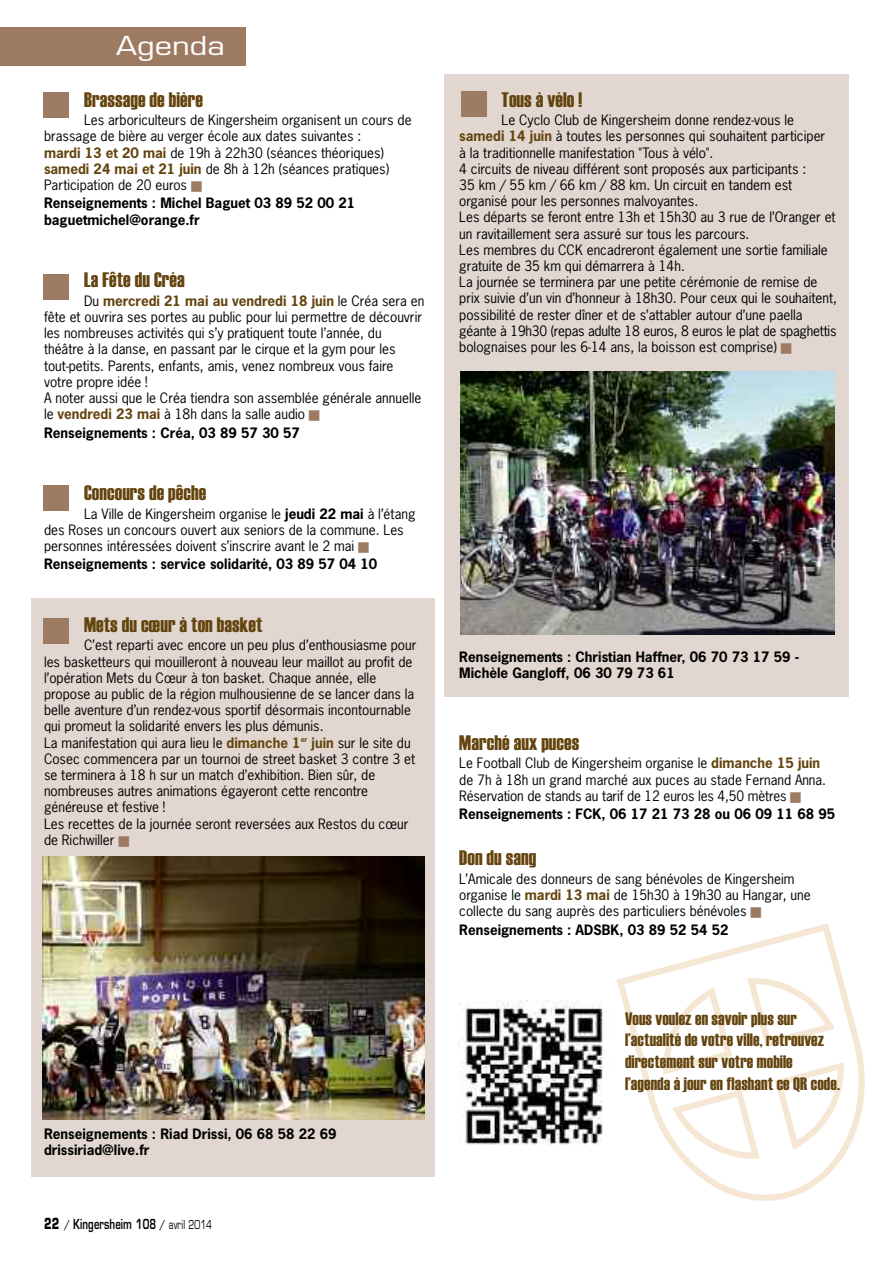
<style>
.page{position:relative;width:893px;height:1263px;background:#fff}
.page>*{position:absolute;margin:0;border:0;box-sizing:border-box;transform-origin:0 0}
.t1{font:25.5px "Eurostile";color:#fff;scale:1.2 1}
.t2{font:21px "Haettenschweiler";letter-spacing:.01em;color:#64440e}
.t3{font:18px/21.6px "Haettenschweiler";letter-spacing:.01em;color:#64440e}
.t4{font:13.5px/16.2px "News Gothic";color:#000}
.t5{font:700 13.5px/16.2px "News Gothic";color:#000}
.t6{font:600 13.5px "Eurostile";letter-spacing:.015em;color:#000;scale:.7 1}
.s1{font-weight:700;color:#64440e}
.s2{color:#9d7b63}
.s3{font-weight:700}
.s4{font-weight:700;font-size:15px}
.s5{font-weight:400;font-size:12px}
</style>
<div class="page">
<div style="left:444px;top:74px;width:405px;height:622px;background:#e1d7d0"></div>
<div style="left:31px;top:598px;width:404px;height:579px;background:#e1d7d0"></div>
<div style="left:0;top:27px;width:245px;height:38px;background:#9d7b63"></div>
<svg style="left:617px;top:923px;width:246px;height:278px"></svg>
<svg style="left:770px;top:1058px;width:95px;height:96px"></svg>
<svg style="left:668px;top:1084px;width:96px;height:98px"></svg>
<svg style="left:743px;top:955px;width:96px;height:97px"></svg>
<svg style="left:640px;top:982px;width:97px;height:96px"></svg>
<div style="left:44px;top:92px;width:25px;height:26px;background:#9d7b63"></div>
<div style="left:44px;top:274px;width:25px;height:25px;background:#9d7b63"></div>
<div style="left:43px;top:485px;width:26px;height:26px;background:#9d7b63"></div>
<div style="left:44px;top:618px;width:25px;height:25px;background:#9d7b63"></div>
<div style="left:461px;top:92px;width:26px;height:25px;background:#9d7b63"></div>
<img style="left:43px;top:857px;width:381px;height:263px">
<img style="left:459px;top:1001px;width:160px;height:153px">
<img style="left:460px;top:371px;width:375px;height:264px">
<h1 class="t1" style="left:116px;top:36px;width:92px">Agenda</h1>
<h2 class="t2" style="left:84px;top:87px;width:120px">Brassage de bière</h2>
<p class="t4" style="left:44px;top:112px;width:369px;text-indent:40px">Les arboriculteurs de Kingersheim organisent un cours de brassage de bière au verger école aux dates suivantes :<br><span class="s1">mardi 13 et 20 mai</span> de 19h à 22h30 (séances théoriques) <span class="s1">samedi 24 mai et 21 juin</span> de 8h à 12h (séances pratiques)<br>Participation de 20 euros <span class="s2">■</span></p>
<p class="t5" style="left:44px;top:196px;width:313px">Renseignements : Michel Baguet 03 89 52 00 21 baguetmichel@orange.fr</p>
<h2 class="t2" style="left:84px;top:268px;width:102px">La Fête du Créa</h2>
<p class="t4" style="left:44px;top:293px;width:382px;text-indent:40px">Du <span class="s1">mercredi 21 mai au vendredi 18 juin</span> le Créa sera en fête et ouvrira ses portes au public pour lui permettre de découvrir les nombreuses activités qui s’y pratiquent toute l’année, du théâtre à la danse, en passant par le cirque et la gym pour les tout-petits. Parents, enfants, amis, venez nombreux vous faire votre propre idée !<br>A noter aussi que le Créa tiendra son assemblée générale annuelle le <span class="s1">vendredi 23 mai</span> à 18h dans la salle audio <span class="s2">■</span></p>
<p class="t5" style="left:44px;top:425px;width:257px">Renseignements : Créa, 03 89 57 30 57</p>
<h2 class="t2" style="left:84px;top:480px;width:124px">Concours de pêche</h2>
<p class="t4" style="left:44px;top:506px;width:373px;text-indent:40px">La Ville de Kingersheim organise le <span class="s3">jeudi 22 mai</span> à l’étang des Roses un concours ouvert aux seniors de la commune. Les personnes intéressées doivent s’inscrire avant le 2 mai <span class="s2">■</span></p>
<p class="t5" style="left:44px;top:557px;width:335px">Renseignements : service solidarité, 03 89 57 04 10</p>
<h2 class="t2" style="left:84px;top:612px;width:180px">Mets du cœur à ton basket</h2>
<p class="t4" style="left:44px;top:638px;width:374px;text-indent:40px">C’est reparti avec encore un peu plus d’enthousiasme pour les basketteurs qui mouilleront à nouveau leur maillot au profit de l’opération Mets du Cœur à ton basket. Chaque année, elle propose au public de la région mulhousienne de se lancer dans la belle aventure d’un rendez-vous sportif désormais incontournable qui promeut la solidarité envers les plus démunis.<br>La manifestation qui aura lieu le <span class="s1">dimanche 1</span><sup>er</sup> <span class="s1">juin</span> sur le site du Cosec commencera par un tournoi de street basket 3 contre 3 et se terminera à 18 h sur un match d’exhibition. Bien sûr, de nombreuses autres animations égayeront cette rencontre généreuse et festive !<br>Les recettes de la journée seront reversées aux Restos du cœur de Richwiller <span class="s2">■</span></p>
<p class="t5" style="left:44px;top:1126px;width:294px">Renseignements : Riad Drissi, 06 68 58 22 69 drissiriad@live.fr</p>
<p class="t6" style="left:44px;top:1219px;width:242px"><span class="s4">22</span> <span class="s5">/</span> Kingersheim 108 <span class="s5">/ avril 2014</span></p>
<h2 class="t2" style="left:502px;top:87px;width:82px">Tous à vélo !</h2>
<p class="t4" style="left:459px;top:112px;width:379px;text-indent:42px">Le Cyclo Club de Kingersheim donne rendez-vous le <span class="s1">samedi 14 juin</span> à toutes les personnes qui souhaitent participer<br>à la traditionnelle manifestation "Tous à vélo".<br>4 circuits de niveau différent sont proposés aux participants :<br>35 km / 55 km / 66 km / 88 km. Un circuit en tandem est organisé pour les personnes malvoyantes.<br>Les départs se feront entre 13h et 15h30 au 3 rue de l’Oranger et un ravitaillement sera assuré sur tous les parcours.<br>Les membres du CCK encadreront également une sortie familiale gratuite de 35 km qui démarrera à 14h.<br>La journée se terminera par une petite cérémonie de remise de prix suivie d’un vin d’honneur à 18h30. Pour ceux qui le souhaitent, possibilité de rester dîner et de s’attabler autour d’une paella géante à 19h30 (repas adulte 18 euros, 8 euros le plat de spaghettis bolognaises pour les 6-14 ans, la boisson est comprise) <span class="s2">■</span></p>
<p class="t5" style="left:459px;top:649px;width:342px">Renseignements : Christian Haffner, 06 70 73 17 59 -<br>Michèle Gangloff, 06 30 79 73 61</p>
<h2 class="t2" style="left:459px;top:730px;width:122px">Marché aux puces</h2>
<p class="t4" style="left:459px;top:755px;width:368px">Le Football Club de Kingersheim organise le <span class="s1">dimanche 15 juin </span>de 7h à 18h un grand marché aux puces au stade Fernand Anna.<br>Réservation de stands au tarif de 12 euros les 4,50 mètres <span class="s2">■</span></p>
<p class="t5" style="left:459px;top:806px;width:377px">Renseignements : FCK, 06 17 21 73 28 ou 06 09 11 68 95</p>
<h2 class="t2" style="left:459px;top:846px;width:78px">Don du sang</h2>
<p class="t4" style="left:459px;top:871px;width:353px">L’Amicale des donneurs de sang bénévoles de Kingersheim organise le <span class="s1">mardi 13 mai</span> de 15h30 à 19h30 au Hangar, une collecte du sang auprès des particuliers bénévoles <span class="s2">■</span></p>
<p class="t5" style="left:459px;top:922px;width:271px">Renseignements : ADSBK, 03 89 52 54 52</p>
<h3 class="t3" style="left:625px;top:1007px;width:216px">Vous voulez en savoir plus sur l’actualité de votre ville, retrouvez directement sur votre mobile l’agenda à jour en flashant ce QR code.</h3>
</div>
